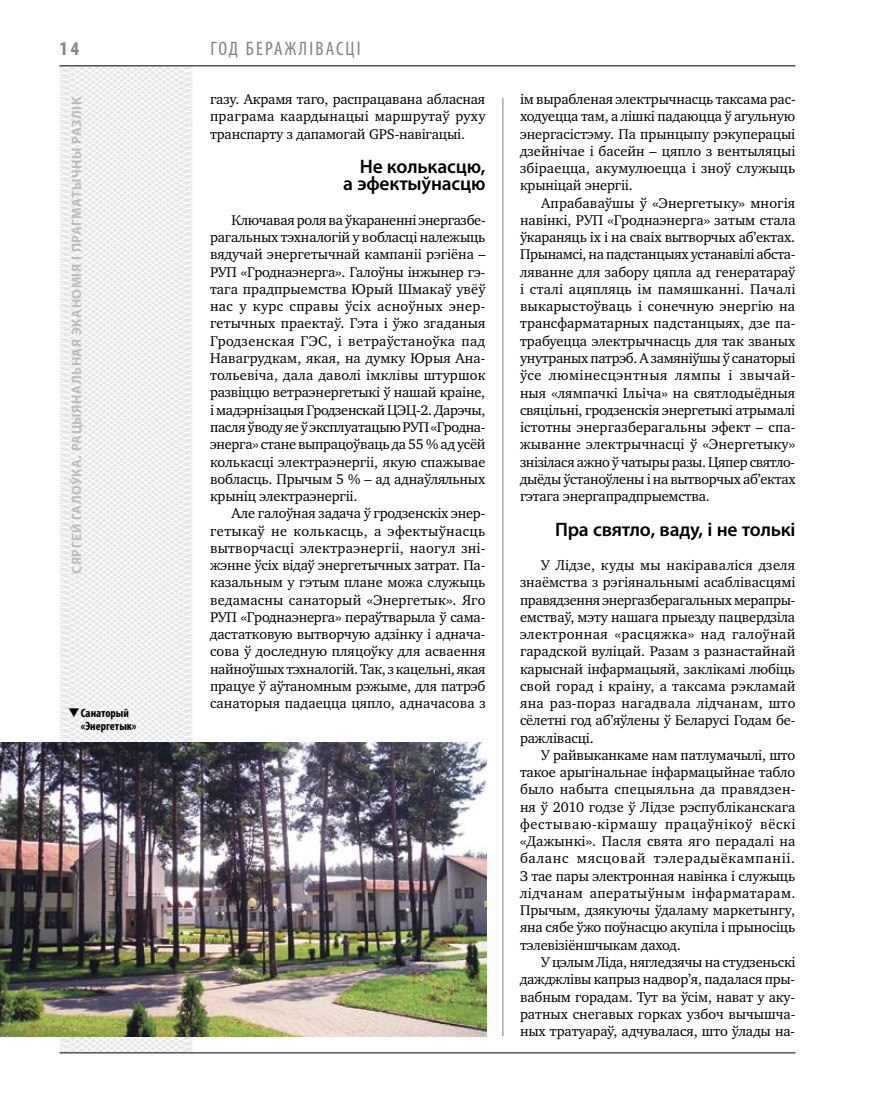
<style>
.page{position:relative;width:872px;height:1106px;background:#fff}
.page>*{position:absolute;margin:0;border:0;box-sizing:border-box;transform-origin:0 0}
.t1{font:600 19.5px/17.2px "Myriad Pro";letter-spacing:-.01em;color:#000;text-align:right}
.t2{font:condensed 19.5px "Myriad Pro";letter-spacing:.16em;color:#808285}
.t3{font:700 condensed 19.5px "Myriad Pro";color:#808285}
.t4{font:14.4px/17.2px "Charter C";letter-spacing:-.01em;color:#000;text-align:justify}
.t5{font:700 13.5px "Myriad Pro";letter-spacing:.04em;color:#bcbdc0}
.t6{font:700 condensed 12px/13.5px "Myriad Pro";color:#000}
</style>
<div class="page">
<svg style="left:2px;top:65px;width:249px;height:989px"></svg>
<hr style="left:502px;top:98px;width:1px;height:938px;background:#808285">
<hr style="left:60px;top:65px;width:735px;height:1px;background:#000">
<img style="left:0;top:742px;width:486px;height:294px">
<hr style="left:60px;top:1052px;width:735px;height:1px;background:#000">
<svg style="left:80px;top:717px;width:12px;height:1px"></svg>
<h1 class="t3" style="left:60px;top:37px;width:21px">14</h1>
<p class="t5" style="left:68px;top:574px;width:477px;rotate:-90deg">Сяргей ГАЛОЎКА. Рацыянальная эканомія і прагматычны разлік</p>
<p class="t6" style="left:81px;top:706px;width:57px;text-indent:-13px">❑Санаторый «Энергетык»</p>
<h1 class="t2" style="left:210px;top:37px;width:149px">Год беражлі васці</h1>
<p class="t4" style="left:210px;top:91px;width:277px">газу. Акрамя таго, распрацавана абласная праграма каардынацыі маршрутаў руху транспарту з дапамогай GPS-навігацыі.</p>
<h1 class="t1" style="left:343px;top:157px;width:144px">Не колькасцю,<br>а эфектыўнасцю</h1>
<p class="t4" style="left:210px;top:211px;width:277px;text-indent:21px">Ключавая роля ва ўкараненні энергазбе&shy;рагальных тэхналогій у вобласці належыць вядучай энергетычнай кампаніі рэгіёна – РУП «Гроднаэнерга». Галоўны інжынер гэ&shy;тага прадпрыемства Юрый Шмакаў увёў нас у курс справы ўсіх асноўных энер&shy;гетычных праектаў. Гэта і ўжо згаданыя Гродзенская ГЭС, і ветраўстаноўка пад Навагрудкам, якая, на думку Юрыя Ана&shy;тольевіча, дала даволі імклівы штуршок развіццю ветраэнергетыкі ў нашай краіне, і мадэрнізацыя Гродзенскай ЦЭЦ-2. Дарэчы, пасля ўводу яе ў эксплуатацыю РУП «Гродна&shy;энерга» стане выпрацоўваць да 55 % ад усёй колькасці электраэнергіі, якую спажывае вобласць. Прычым 5 % – ад аднаўляльных крыніц электраэнергіі.</p>
<p class="t4" style="left:210px;top:505px;width:277px;text-indent:21px">Але галоўная задача ў гродзенскіх энер&shy;гетыкаў не колькасць, а эфектыўнасць вытворчасці электраэнергіі, наогул зні&shy;жэнне ўсіх відаў энергетычных затрат. Па&shy;казальным у гэтым плане можа служыць ведамасны санаторый «Энергетык». Яго РУП «Гроднаэнерга» пераўтварыла ў сама&shy;дастатковую вытворчую адзінку і аднача&shy;сова ў доследную пляцоўку для асваення найноўшых тэхналогій. Так, з кацельні, якая працуе ў аўтаномным рэжыме, для патрэб санаторыя падаецца цяпло, адначасова з</p>
<p class="t4" style="left:520px;top:91px;width:277px">ім вырабленая электрычнасць таксама рас&shy;ходуецца там, а лішкі падаюцца ў агульную энергасістэму. Па прынцыпу рэкуперацыі дзейнічае і басейн – цяпло з вентыляцыі збіраецца, акумулюецца і зноў служыць крыніцай энергіі.</p>
<p class="t4" style="left:520px;top:194px;width:277px;text-indent:21px">Апрабаваўшы ў «Энергетыку» многія навінкі, РУП «Гроднаэнерга» затым стала ўкараняць іх і на сваіх вытворчых аб’ектах.<br>Прынамсі, на падстанцыях устанавілі абста&shy;ляванне для забору цяпла ад генератараў і сталі ацяпляць ім памяшканні. Пачалі выкарыстоўваць і сонечную энергію на трансфарматарных падстанцыях, дзе па&shy;трабуецца электрычнасць для так званых унутраных патрэб. А замяніўшы ў санаторыі ўсе люмінесцэнтныя лямпы і звычай&shy;ныя «лямпачкі Ільіча» на святлодыёдныя свяцільні, гродзенскія энергетыкі атрымалі істотны энергазберагальны эфект – спа&shy;жыванне электрычнасці ў «Энергетыку» знізілася ажно ў чатыры разы. Цяпер святло&shy;дыёды ўстаноўлены і на вытворчых аб’ектах гэтага энергапрадпрыемства.</p>
<h1 class="t1" style="left:555px;top:520px;width:242px">Пра святло, ваду, і не толькі</h1>
<p class="t4" style="left:520px;top:556px;width:277px;text-indent:21px">У Лідзе, куды мы накіраваліся дзеля знаёмства з рэгіянальнымі асаблівасцямі правядзення энергазберагальных мерапры&shy;емстваў, мэту нашага прыезду пацвердзіла электронная «расцяжка» над галоўнай гарадской вуліцай. Разам з разнастайнай карыснай інфармацыяй, заклікамі любіць свой горад і краіну, а таксама рэкламай яна раз-пораз нагадвала лідчанам, што сёлетні год аб’яўлены ў Беларусі Годам бе&shy;ражлівасці.</p>
<p class="t4" style="left:520px;top:746px;width:277px;text-indent:21px">У райвыканкаме нам патлумачылі, што такое арыгінальнае інфармацыйнае табло было набыта спецыяльна да правядзен&shy;ня ў 2010 годзе ў Лідзе рэспубліканскага фестываю-кірмашу працаўнікоў вёскі «Дажынкі». Пасля свята яго перадалі на баланс мясцовай тэлерадыёкампаніі.<br>З тае пары электронная навінка і служыць лідчанам аператыўным інфарматарам.<br>Прычым, дзякуючы ўдаламу маркетынгу, яна сябе ўжо поўнасцю акупіла і прыносіць тэлевізіёншчыкам даход.</p>
<p class="t4" style="left:520px;top:953px;width:277px;text-indent:21px">У цэлым Ліда, нягледзячы на студзеньскі дажджлівы капрыз надвор’я, падалася пры&shy;вабным горадам. Тут ва ўсім, нават у аку&shy;ратных снегавых горках узбоч вычышча&shy;ных тратуараў, адчувалася, што ўлады на-</p>
</div>
